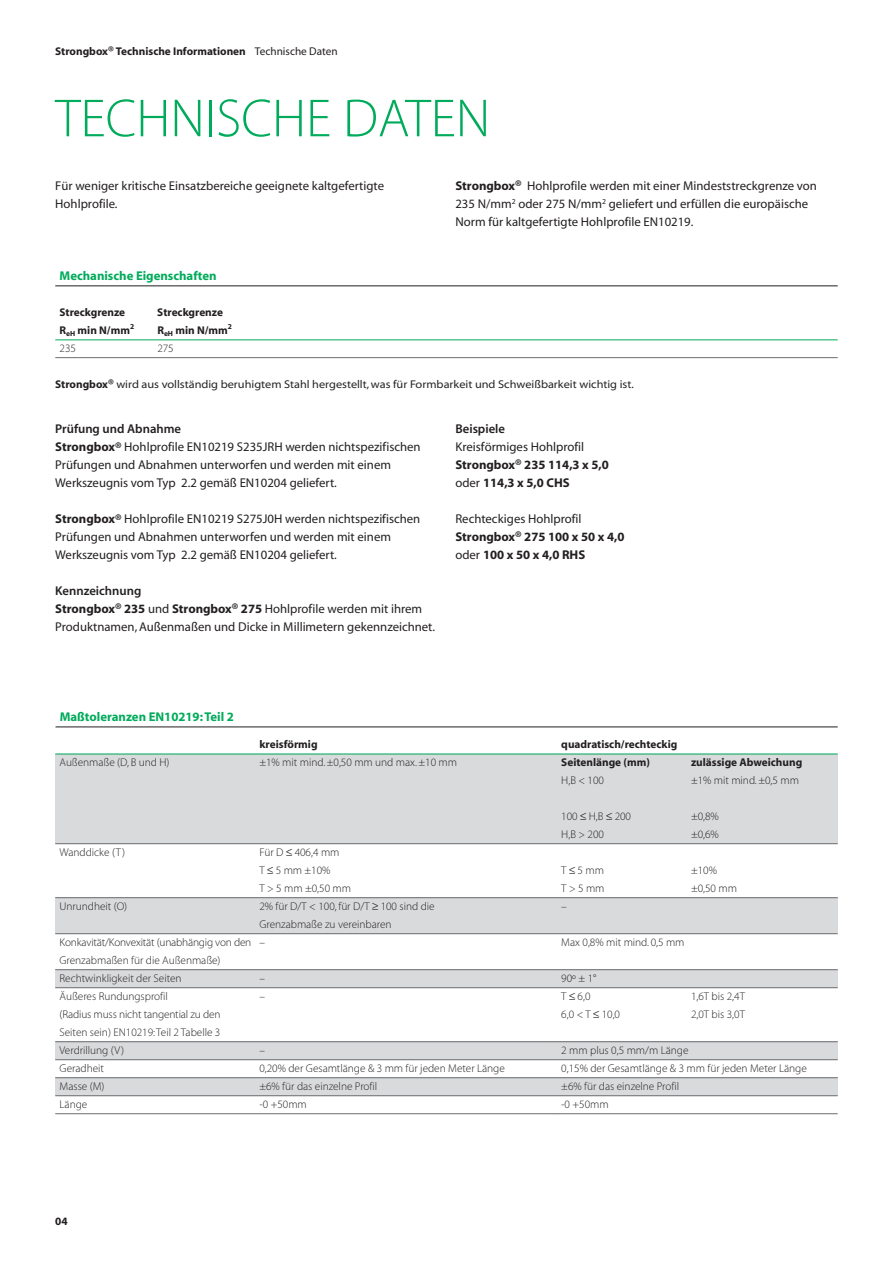
<style>
.page{position:relative;width:893px;height:1263px;background:#fff}
.page>*{position:absolute;margin:0;border:0;box-sizing:border-box;transform-origin:0 0}
.t1{font:54px "Myriad MM.215.wt.600.wd";color:#00ab5b}
.t2{font:12.75px/18px "Myriad MM.400.wt.600.wd";color:#231f20}
.t3{font:12.75px/18px "Myriad MM.700.wt.600.wd";color:#231f20}
.t4{font:12.75px "Myriad MM.700.wt.600.wd";color:#00ab5b}
.t5{font:12.75px "Myriad MM.565.wt.600.wd";color:#231f20}
.t6{font:11.25px/18px "Myriad MM.215.wt.600.wd";color:#231f20}
.t7{font:11.25px/18px "Myriad MM.700.wt.600.wd";color:#231f20}
.t8{font:11.25px "Myriad MM.215.wt.700.wd";color:#231f20}
.s1{font-family:"Myriad MM.400.wt.600.wd"}
.s2{font-family:"Myriad MM.700.wt.600.wd"}
</style>
<div class="page">
<hr style="left:55px;top:285px;width:783px;height:1px;background:#231f20">
<hr style="left:55px;top:339px;width:783px;height:1px;background:#00ab5b">
<hr style="left:55px;top:357px;width:783px;height:1px;background:#6c6d70">
<hr style="left:56px;top:726px;width:782px;height:1px;background:#231f20">
<div style="left:55px;top:754px;width:783px;height:90px;background:#d9dadc"></div>
<div style="left:55px;top:898px;width:783px;height:36px;background:#d9dadc"></div>
<div style="left:55px;top:970px;width:783px;height:18px;background:#d9dadc"></div>
<div style="left:55px;top:1042px;width:783px;height:18px;background:#d9dadc"></div>
<div style="left:55px;top:1078px;width:783px;height:18px;background:#d9dadc"></div>
<hr style="left:55px;top:753px;width:502px;height:1px;background:#00ab5b">
<hr style="left:55px;top:843px;width:502px;height:1px;background:#6c6d70">
<hr style="left:55px;top:897px;width:502px;height:1px;background:#6c6d70">
<hr style="left:55px;top:933px;width:502px;height:1px;background:#6c6d70">
<hr style="left:55px;top:969px;width:502px;height:1px;background:#6c6d70">
<hr style="left:55px;top:987px;width:502px;height:1px;background:#6c6d70">
<hr style="left:55px;top:1041px;width:502px;height:1px;background:#6c6d70">
<hr style="left:55px;top:1059px;width:502px;height:1px;background:#6c6d70">
<hr style="left:55px;top:1077px;width:502px;height:1px;background:#6c6d70">
<hr style="left:55px;top:1095px;width:502px;height:1px;background:#6c6d70">
<hr style="left:55px;top:1113px;width:502px;height:1px;background:#6c6d70">
<hr style="left:557px;top:753px;width:281px;height:1px;background:#00ab5b">
<hr style="left:557px;top:843px;width:281px;height:1px;background:#6c6d70">
<hr style="left:557px;top:897px;width:281px;height:1px;background:#6c6d70">
<hr style="left:557px;top:933px;width:281px;height:1px;background:#6c6d70">
<hr style="left:557px;top:969px;width:281px;height:1px;background:#6c6d70">
<hr style="left:557px;top:987px;width:281px;height:1px;background:#6c6d70">
<hr style="left:557px;top:1041px;width:281px;height:1px;background:#6c6d70">
<hr style="left:557px;top:1059px;width:281px;height:1px;background:#6c6d70">
<hr style="left:557px;top:1077px;width:281px;height:1px;background:#6c6d70">
<hr style="left:557px;top:1095px;width:281px;height:1px;background:#6c6d70">
<hr style="left:557px;top:1113px;width:281px;height:1px;background:#6c6d70">
<p class="t7" style="left:55px;top:43px;width:284px">Strongbox® Technische Informationen <span class="s1">Technische Daten</span></p>
<h1 class="t1" style="left:55px;top:98px;width:436px">TECHNISCHE DATEN</h1>
<p class="t2" style="left:55px;top:178px;width:330px">Für weniger kritische Einsatzbereiche geeignete kaltgefertigte<br>Hohlprofile.</p>
<p class="t2" style="left:455px;top:178px;width:363px"><span class="s2">Strongbox®</span> Hohlprofile werden mit einer Mindeststreckgrenze von<br>235 N/mm<sup>2</sup> oder 275 N/mm<sup>2</sup> geliefert und erfüllen die europäische<br>Norm für kaltgefertigte Hohlprofile EN10219.</p>
<p class="t4" style="left:60px;top:271px;width:159px">Mechanische Eigenschaften</p>
<p class="t7" style="left:60px;top:304px;width:67px">Streckgrenze</p>
<p class="t7" style="left:157px;top:304px;width:67px">Streckgrenze</p>
<p class="t7" style="left:60px;top:322px;width:76px">R<sub>eH</sub> min N/mm<sup>2</sup></p>
<p class="t7" style="left:157px;top:322px;width:76px">R<sub>eH</sub> min N/mm<sup>2</sup></p>
<p class="t6" style="left:60px;top:340px;width:18px">235</p>
<p class="t6" style="left:157px;top:340px;width:18px">275</p>
<p class="t8" style="left:55px;top:380px;width:580px"><span class="s2">Strongbox®</span> wird aus vollständig beruhigtem Stahl hergestellt, was für Formbarkeit und Schweißbarkeit wichtig ist.</p>
<p class="t5" style="left:55px;top:424px;width:127px">Prüfung und Abnahme</p>
<p class="t2" style="left:55px;top:439px;width:367px"><span class="s2">Strongbox®</span> Hohlprofile EN10219 S235JRH werden nichtspezifischen<br>Prüfungen und Abnahmen unterworfen und werden mit einem<br>Werkszeugnis vom Typ 2.2 gemäß EN10204 geliefert.</p>
<p class="t2" style="left:55px;top:511px;width:367px"><span class="s2">Strongbox®</span> Hohlprofile EN10219 S275J0H werden nichtspezifischen<br>Prüfungen und Abnahmen unterworfen und werden mit einem<br>Werkszeugnis vom Typ 2.2 gemäß EN10204 geliefert.</p>
<p class="t5" style="left:55px;top:586px;width:88px">Kennzeichnung</p>
<p class="t2" style="left:55px;top:601px;width:381px"><span class="s2">Strongbox® 235</span> und <span class="s2">Strongbox® 275</span> Hohlprofile werden mit ihrem<br>Produktnamen, Außenmaßen und Dicke in Millimetern gekennzeichnet.</p>
<p class="t5" style="left:455px;top:424px;width:51px">Beispiele</p>
<p class="t2" style="left:455px;top:439px;width:130px">Kreisförmiges Hohlprofil</p>
<p class="t3" style="left:455px;top:457px;width:155px">Strongbox® 235 114,3 x 5,0 <span class="s1">oder</span> 114,3 x 5,0 CHS</p>
<p class="t2" style="left:455px;top:511px;width:128px">Rechteckiges Hohlprofil</p>
<p class="t3" style="left:455px;top:529px;width:171px">Strongbox® 275 100 x 50 x 4,0 <span class="s1">oder</span> 100 x 50 x 4,0 RHS</p>
<p class="t4" style="left:60px;top:712px;width:176px">Maßtoleranzen EN10219: Teil 2</p>
<p class="t7" style="left:259px;top:736px;width:60px">kreisförmig</p>
<p class="t6" style="left:60px;top:754px;width:111px">Außenmaße (D, B und H)</p>
<p class="t6" style="left:259px;top:754px;width:199px">±1% mit mind. ±0,50 mm und max. ±10 mm</p>
<p class="t7" style="left:561px;top:736px;width:118px">quadratisch/rechteckig<br>Seitenlänge (mm)</p>
<p class="t7" style="left:691px;top:754px;width:113px">zulässige Abweichung</p>
<p class="t6" style="left:60px;top:844px;width:67px">Wanddicke (T)</p>
<p class="t6" style="left:259px;top:844px;width:93px">Für D ≤ 406,4 mm<br>T ≤ 5 mm ±10%<br>T &gt; 5 mm ±0,50 mm</p>
<p class="t6" style="left:60px;top:898px;width:69px">Unrundheit (O)</p>
<p class="t6" style="left:259px;top:898px;width:177px">2% für D/T &lt; 100, für D/T ≥ 100 sind die</p>
<p class="t6" style="left:259px;top:916px;width:134px">Grenzabmaße zu vereinbaren</p>
<p class="t6" style="left:60px;top:934px;width:207px">Konkavität/Konvexität (unabhängig von den –</p>
<p class="t6" style="left:60px;top:952px;width:163px">Grenzabmaßen für die Außenmaße)</p>
<p class="t6" style="left:60px;top:970px;width:124px">Rechtwinkligkeit der Seiten</p>
<p class="t6" style="left:259px;top:970px;width:7px">–</p>
<p class="t6" style="left:60px;top:988px;width:110px">Äußeres Rundungsprofil</p>
<p class="t6" style="left:259px;top:988px;width:7px">–</p>
<p class="t6" style="left:60px;top:1006px;width:162px;text-align:justify">(Radius muss nicht tangential zu den Seiten sein) EN10219: Teil 2 Tabelle 3<br>Verdrillung (V)</p>
<p class="t6" style="left:259px;top:1042px;width:7px">–</p>
<p class="t6" style="left:60px;top:1060px;width:46px">Geradheit</p>
<p class="t6" style="left:259px;top:1060px;width:247px">0,20% der Gesamtlänge &amp; 3 mm für jeden Meter Länge</p>
<p class="t6" style="left:60px;top:1078px;width:46px">Masse (M)</p>
<p class="t6" style="left:259px;top:1078px;width:119px">±6% für das einzelne Profil</p>
<p class="t6" style="left:60px;top:1096px;width:29px">Länge</p>
<p class="t6" style="left:259px;top:1096px;width:49px">-0 +50mm</p>
<p class="t7" style="left:55px;top:1213px;width:14px">04</p>
<p class="t6" style="left:561px;top:772px;width:44px">H,B &lt; 100</p>
<p class="t6" style="left:691px;top:772px;width:109px">±1% mit mind. ±0,5 mm</p>
<p class="t6" style="left:561px;top:808px;width:71px">100 ≤ H,B ≤ 200</p>
<p class="t6" style="left:691px;top:808px;width:29px">±0,8%</p>
<p class="t6" style="left:561px;top:826px;width:44px">H,B &gt; 200</p>
<p class="t6" style="left:691px;top:826px;width:29px">±0,6%</p>
<p class="t6" style="left:561px;top:862px;width:44px">T ≤ 5 mm</p>
<p class="t6" style="left:691px;top:862px;width:27px">±10%</p>
<p class="t6" style="left:561px;top:880px;width:45px">T &gt; 5 mm</p>
<p class="t6" style="left:691px;top:880px;width:47px">±0,50 mm</p>
<p class="t6" style="left:561px;top:898px;width:7px">–</p>
<p class="t6" style="left:561px;top:934px;width:125px">Max 0,8% mit mind. 0,5 mm</p>
<p class="t6" style="left:561px;top:970px;width:37px">90º ± 1°<br>T ≤ 6,0</p>
<p class="t6" style="left:691px;top:988px;width:55px">1,6T bis 2,4T</p>
<p class="t6" style="left:561px;top:1006px;width:60px">6,0 &lt; T ≤ 10,0</p>
<p class="t6" style="left:691px;top:1006px;width:55px">2,0T bis 3,0T</p>
<p class="t6" style="left:561px;top:1042px;width:247px">2 mm plus 0,5 mm/m Länge<br>0,15% der Gesamtlänge &amp; 3 mm für jeden Meter Länge ±6% für das einzelne Profil<br>-0 +50mm</p>
</div>
